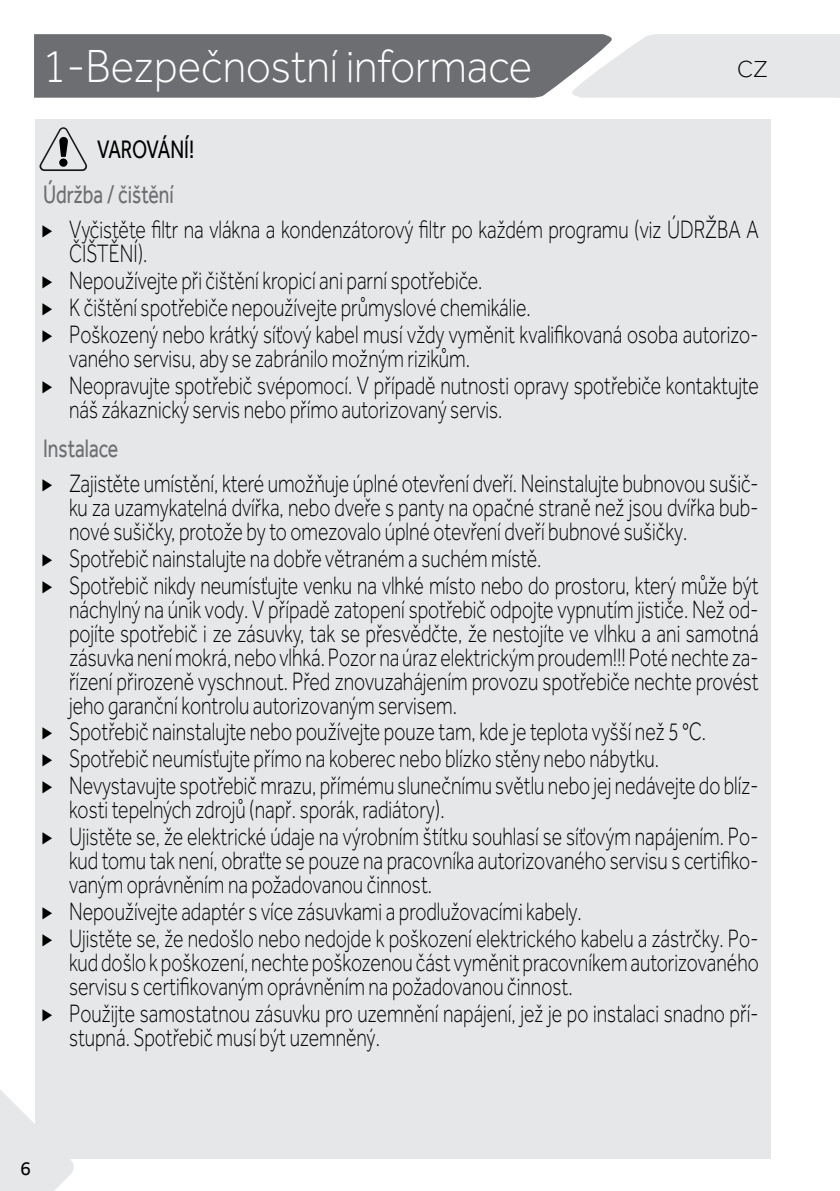
<style>
.page{position:relative;width:840px;height:1191px;background:#fff}
.page>*{position:absolute;margin:0;border:0;box-sizing:border-box;transform-origin:0 0}
.t1{font:300 48px "Effra";color:#fff;scale:.91 1}
.t2{font:300 26px/26.8px "Effra";color:#000;scale:.75 1}
.t3{font:26px "Effra";letter-spacing:-.025em;color:#000;scale:.75 1}
.t4{font:300 24px "Effra";color:#000}
.t5{font:20px "Effra";color:#000}
.s1{font-weight:400;color:#6d6e71}
.s2{font-family:"Minion Pro";font-weight:400}
</style>
<div class="page">
<svg style="left:0;top:1090px;width:75px;height:101px"></svg>
<svg style="left:34px;top:34px;width:805px;height:64px;background:#959698"></svg>
<div style="left:35px;top:119px;width:735px;height:1039px;background:#e6e7e8"></div>
<svg style="left:40px;top:127px;width:47px;height:44px"></svg>
<div style="left:59px;top:158px;width:8px;height:9px;background:#000;border-radius:50%"></div>
<h1 class="t1" style="left:43px;top:39px;width:539px">1-Bezpečnostní informace</h1>
<p class="t4" style="left:736px;top:55px;width:32px">CZ</p>
<p class="t3" style="left:97px;top:134px;width:131px">VAROVÁNÍ!</p>
<p class="t2" style="left:41px;top:176px;width:957px;line-height:35.4px"><span class="s1">Údržba / čištění<br></span><span class="s2">▶</span> Vyčistěte filtr na vlákna a kondenzátorový filtr po každém programu (viz ÚDRŽBA A</p>
<p class="t2" style="left:41px;top:240px;width:957px;text-indent:28px">ČIŠTĚNÍ).<br><span class="s2">▶</span> Nepoužívejte při čištění kropicí ani parní spotřebiče.<br><span class="s2">▶</span> K čištění spotřebiče nepoužívejte průmyslové chemikálie.<br><span class="s2">▶</span> Poškozený nebo krátký síťový kabel musí vždy vyměnit kvalifikovaná osoba autorizo-</p>
<p class="t2" style="left:41px;top:344px;width:957px;text-indent:28px">vaného servisu, aby se zabránilo možným rizikům.<br><span class="s2">▶</span> Neopravujte spotřebič svépomocí. V případě nutnosti opravy spotřebiče kontaktujte</p>
<p class="t2" style="left:69px;top:395px;width:579px">náš zákaznický servis nebo přímo autorizovaný servis.</p>
<p class="t2" style="left:41px;top:430px;width:957px;line-height:35.4px"><span class="s1">Instalace<br></span><span class="s2">▶</span> Zajistěte umístění, které umožňuje úplné otevření dveří. Neinstalujte bubnovou sušič-</p>
<p class="t2" style="left:69px;top:495px;width:920px;line-height:24px">ku za uzamykatelná dvířka, nebo dveře s panty na opačné straně než jsou dvířka bub&shy;nové sušičky, protože by to omezovalo úplné otevření dveří bubnové sušičky.</p>
<p class="t2" style="left:41px;top:544px;width:957px"><span class="s2">▶</span> Spotřebič nainstalujte na dobře větraném a suchém místě.<br><span class="s2">▶</span> Spotřebič nikdy neumísťujte venku na vlhké místo nebo do prostoru, který může být</p>
<p class="t2" style="left:69px;top:597px;width:920px;line-height:24px;text-align:justify">náchylný na únik vody. V případě zatopení spotřebič odpojte vypnutím jističe. Než od&shy;pojíte spotřebič i ze zásuvky, tak se přesvědčte, že nestojíte ve vlhku a ani samotná zásuvka není mokrá, nebo vlhká. Pozor na úraz elektrickým proudem!!! Poté nechte za&shy;řízení přirozeně vyschnout. Před znovuzahájením provozu spotřebiče nechte provést jeho garanční kontrolu autorizovaným servisem.</p>
<p class="t2" style="left:41px;top:718px;width:957px"><span class="s2">▶</span> Spotřebič nainstalujte nebo používejte pouze tam, kde je teplota vyšší než 5 °C.<br><span class="s2">▶</span> Spotřebič neumísťujte přímo na koberec nebo blízko stěny nebo nábytku.<br><span class="s2">▶</span> Nevystavujte spotřebič mrazu, přímému slunečnímu světlu nebo jej nedávejte do blíz-</p>
<p class="t2" style="left:41px;top:796px;width:957px;text-indent:28px">kosti tepelných zdrojů (např. sporák, radiátory).<br><span class="s2">▶</span> Ujistěte se, že elektrické údaje na výrobním štítku souhlasí se síťovým napájením. Po-</p>
<p class="t2" style="left:69px;top:848px;width:920px;line-height:24px">kud tomu tak není, obraťte se pouze na pracovníka autorizovaného servisu s certifiko&shy;vaným oprávněním na požadovanou činnost.</p>
<p class="t2" style="left:41px;top:897px;width:957px"><span class="s2">▶</span> Nepoužívejte adaptér s více zásuvkami a prodlužovacími kabely.<br><span class="s2">▶</span> Ujistěte se, že nedošlo nebo nedojde k poškození elektrického kabelu a zástrčky. Po-</p>
<p class="t2" style="left:69px;top:950px;width:920px;line-height:24px">kud došlo k poškození, nechte poškozenou část vyměnit pracovníkem autorizovaného servisu s certifikovaným oprávněním na požadovanou činnost.</p>
<p class="t2" style="left:69px;top:1000px;width:920px;line-height:24px;text-indent:-28px"><span class="s2">▶</span> Použijte samostatnou zásuvku pro uzemnění napájení, jež je po instalaci snadno pří&shy;stupná. Spotřebič musí být uzemněný.</p>
<p class="t5" style="left:20px;top:1156px;width:12px">6</p>
</div>
